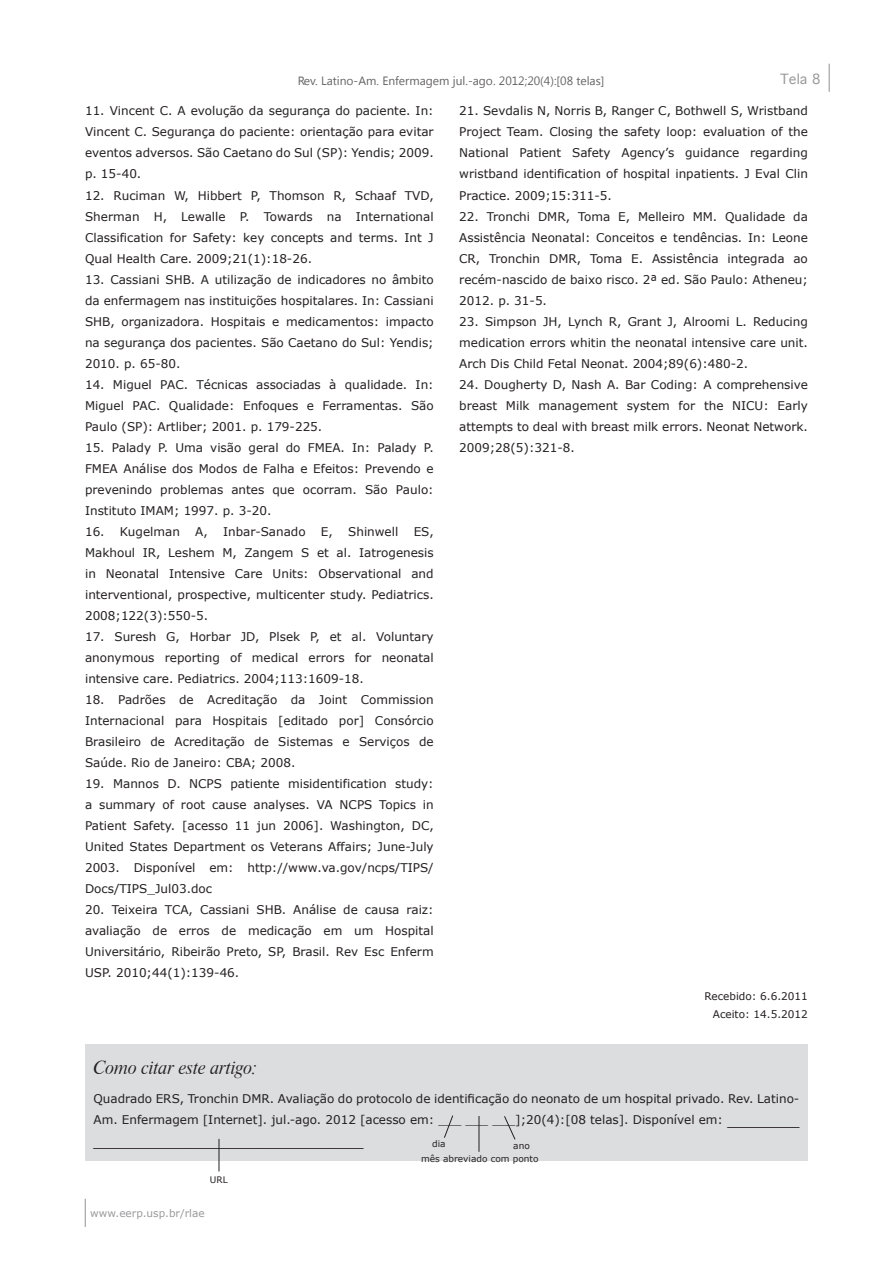
<style>
.page{position:relative;width:893px;height:1263px;background:#fff}
.page>*{position:absolute;margin:0;border:0;box-sizing:border-box;transform-origin:0 0}
.t1{font:18px "Times New Roman";color:#231f20}
.t2{font:18px "Dutch 801 BT Italic Headline";color:#231f20}
.t3{font:13.5px "Geneva";color:#6c6d70}
._18__Referências{font:12px/21px "Verdana";color:#231f20;text-align:justify}
.t4{font:12px "Segoe UI";color:#231f20}
._21__Recebido_Aceito{font:10.5px "Verdana";color:#231f20}
.t5{font:10.5px "Verdana";color:#6c6d70}
._18__Referências-2{font:9px "Verdana";color:#231f20}
.s1{font-family:"Times New Roman";font-size:18px}
</style>
<div class="page">
<svg style="left:85px;top:1199px;width:1px;height:28px"></svg>
<svg style="left:829px;top:64px;width:1px;height:28px"></svg>
<div style="left:85px;top:1044px;width:723px;height:117px;background:#dcdddf"></div>
<hr style="left:219px;top:1139px;width:1px;height:32px;background:#231f20">
<svg style="left:444px;top:1115px;width:9px;height:23px"></svg>
<hr style="left:479px;top:1116px;width:1px;height:36px;background:#231f20">
<svg style="left:504px;top:1116px;width:11px;height:24px"></svg>
<p class="t4" style="left:297px;top:73px;width:309px">Rev. Latino-Am. Enfermagem jul.-ago. 2012;20(4):[08 telas]</p>
<p class="t3" style="left:780px;top:71px;width:42px">Tela 8</p>
<p class="_18__Referências" style="left:85px;top:100px;width:350px">11. Vincent C. A evolução da segurança do paciente. In:<br>Vincent C. Segurança do paciente: orientação para evitar eventos adversos. São Caetano do Sul (SP): Yendis; 2009. p. 15-40.</p>
<p class="_18__Referências" style="left:85px;top:184px;width:350px">12. Ruciman W, Hibbert P, Thomson R, Schaaf TVD, Sherman H, Lewalle P. Towards na International Classification for Safety: key concepts and terms. Int J Qual Health Care. 2009;21(1):18-26.</p>
<p class="_18__Referências" style="left:85px;top:268px;width:350px">13. Cassiani SHB. A utilização de indicadores no âmbito da enfermagem nas instituições hospitalares. In: Cassiani SHB, organizadora. Hospitais e medicamentos: impacto na segurança dos pacientes. São Caetano do Sul: Yendis; 2010. p. 65-80.</p>
<p class="_18__Referências" style="left:85px;top:373px;width:350px">14. Miguel PAC. Técnicas associadas à qualidade. In:<br>Miguel PAC. Qualidade: Enfoques e Ferramentas. São Paulo (SP): Artliber; 2001. p. 179-225.</p>
<p class="_18__Referências" style="left:85px;top:436px;width:350px">15. Palady P. Uma visão geral do FMEA. In: Palady P.<br>FMEA Análise dos Modos de Falha e Efeitos: Prevendo e prevenindo problemas antes que ocorram. São Paulo:<br>Instituto IMAM; 1997. p. 3-20.</p>
<p class="_18__Referências" style="left:85px;top:520px;width:96px">16. Kugelman</p>
<p class="_18__Referências" style="left:195px;top:520px;width:14px">A,</p>
<p class="_18__Referências" style="left:223px;top:520px;width:84px">Inbar-Sanado</p>
<p class="_18__Referências" style="left:321px;top:520px;width:13px">E,</p>
<p class="_18__Referências" style="left:348px;top:520px;width:52px">Shinwell</p>
<p class="_18__Referências" style="left:85px;top:520px;width:350px;text-indent:329px">ES, Makhoul IR, Leshem M, Zangem S et al. Iatrogenesis in Neonatal Intensive Care Units: Observational and interventional, prospective, multicenter study. Pediatrics.<br>2008;122(3):550-5.</p>
<p class="_18__Referências" style="left:85px;top:625px;width:350px">17. Suresh G, Horbar JD, Plsek P, et al. Voluntary anonymous reporting of medical errors for neonatal intensive care. Pediatrics. 2004;113:1609-18.</p>
<p class="_18__Referências" style="left:85px;top:688px;width:350px">18. Padrões de Acreditação da Joint Commission Internacional para Hospitais [editado por] Consórcio Brasileiro de Acreditação de Sistemas e Serviços de Saúde. Rio de Janeiro: CBA; 2008.</p>
<p class="_18__Referências" style="left:85px;top:772px;width:350px">19. Mannos D. NCPS patiente misidentification study: a summary of root cause analyses. VA NCPS Topics in Patient Safety. [acesso 11 jun 2006]. Washington, DC, United States Department os Veterans Affairs; June-July 2003. Disponível em: http://www.va.gov/ncps/TIPS/ Docs/TIPS_Jul03.doc</p>
<p class="_18__Referências" style="left:85px;top:898px;width:350px">20. Teixeira TCA, Cassiani SHB. Análise de causa raiz: avaliação de erros de medicação em um Hospital Universitário, Ribeirão Preto, SP, Brasil. Rev Esc Enferm USP. 2010;44(1):139-46.</p>
<p class="_18__Referências" style="left:459px;top:100px;width:350px">21. Sevdalis N, Norris B, Ranger C, Bothwell S, Wristband Project Team. Closing the safety loop: evaluation of the National Patient Safety Agency’s guidance regarding wristband identification of hospital inpatients. J Eval Clin Practice. 2009;15:311-5.</p>
<p class="_18__Referências" style="left:459px;top:205px;width:350px">22. Tronchi DMR, Toma E, Melleiro MM. Qualidade da Assistência Neonatal: Conceitos e tendências. In: Leone CR, Tronchin DMR, Toma E. Assistência integrada ao recém-nascido de baixo risco. 2ª ed. São Paulo: Atheneu; 2012. p. 31-5.</p>
<p class="_18__Referências" style="left:459px;top:310px;width:350px">23. Simpson JH, Lynch R, Grant J, Alroomi L. Reducing medication errors whitin the neonatal intensive care unit.<br>Arch Dis Child Fetal Neonat. 2004;89(6):480-2.</p>
<p class="_18__Referências" style="left:459px;top:373px;width:350px">24. Dougherty D, Nash A. Bar Coding: A comprehensive breast Milk management system for the NICU: Early attempts to deal with breast milk errors. Neonat Network.<br>2009;28(5):321-8.</p>
<p class="_21__Recebido_Aceito" style="left:704px;top:989px;width:105px">Recebido: 6.6.2011</p>
<p class="_21__Recebido_Aceito" style="left:713px;top:1007px;width:97px">Aceito: 14.5.2012</p>
<p class="t2" style="left:94px;top:1056px;width:165px">Como citar este artigo:</p>
<p class="_18__Referências" style="left:94px;top:1088px;width:707px">Quadrado ERS, Tronchin DMR. Avaliação do protocolo de identificação do neonato de um hospital privado. Rev. Latino-<br>Am. Enfermagem [Internet]. jul.-ago. 2012 [acesso em: ___ ___ ___];20(4):[08 telas]. Disponível em: <span class="s1">________</span></p>
<p class="t1" style="left:94px;top:1127px;width:271px">______________________________</p>
<p class="_18__Referências-2" style="left:432px;top:1138px;width:15px">dia</p>
<p class="_18__Referências-2" style="left:421px;top:1153px;width:119px">mês abreviado com ponto</p>
<p class="_18__Referências-2" style="left:513px;top:1140px;width:18px">ano</p>
<p class="_18__Referências-2" style="left:210px;top:1174px;width:19px">URL</p>
<p class="t5" style="left:90px;top:1206px;width:116px">www.eerp.usp.br/rlae</p>
</div>
